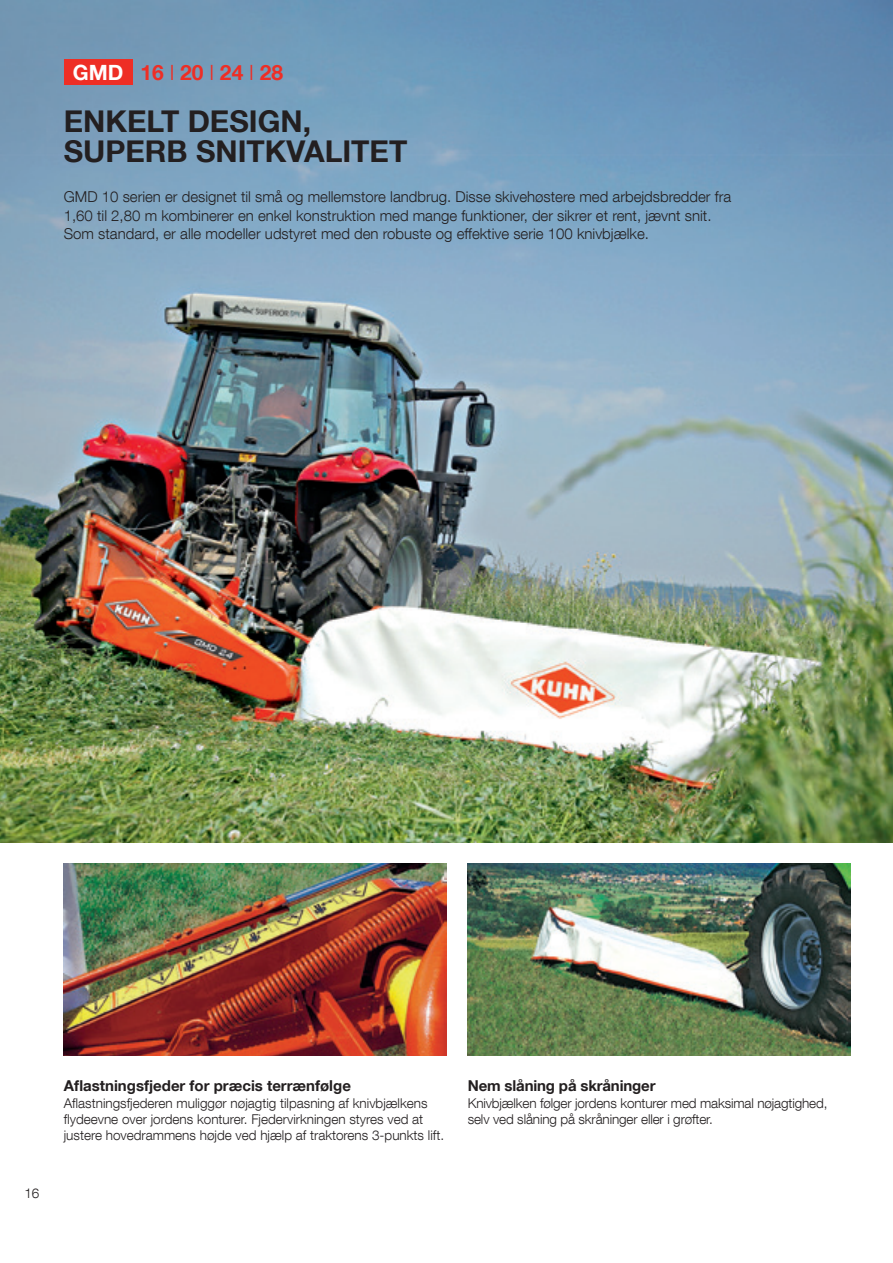
<style>
.page{position:relative;width:893px;height:1263px;background:#fff}
.page>*{position:absolute;margin:0;border:0;box-sizing:border-box;transform-origin:0 0}
.t1{font:700 30px/30px "Helvetica Neue LT Com";color:#231f20}
.t2{font:700 21px "Helvetica Neue LT Com";color:#ee2e25}
.t3{font:300 15px/18px "Helvetica Neue LT Com";color:#231f20}
.t4{font:700 15px "Helvetica Neue LT Com";color:#231f20}
.t5{font:300 13.5px/16.2px "Helvetica Neue LT Com";color:#231f20}
.s1{color:#fff}
.s2{font-weight:300}
</style>
<div class="page">
<img style="left:0;top:0;width:893px;height:842px">
<img style="left:468px;top:864px;width:382px;height:191px">
<img style="left:64px;top:864px;width:382px;height:191px">
<div style="left:64px;top:60px;width:69px;height:25px;background:#ee2e25"></div>
<h2 class="t2" style="left:73px;top:59px;width:212px"><span class="s1">GMD</span> 16 <span class="s2">I</span> 20 <span class="s2">I</span> 24 <span class="s2">I</span> 28</h2>
<h1 class="t1" style="left:64px;top:105px;width:345px">ENKELT DESIGN,<br>SUPERB SNITKVALITET</h1>
<p class="t3" style="left:64px;top:188px;width:669px">GMD 10 serien er designet til små og mellemstore landbrug. Disse skivehøstere med arbejdsbredder fra<br>1,60 til 2,80 m kombinerer en enkel konstruktion med mange funktioner, der sikrer et rent, jævnt snit.<br>Som standard, er alle modeller udstyret med den robuste og effektive serie 100 knivbjælke.</p>
<p class="t5" style="left:25px;top:1185px;width:16px">16</p>
<p class="t4" style="left:64px;top:1076px;width:289px">Aflastningsfjeder for præcis terrænfølge</p>
<p class="t5" style="left:64px;top:1094px;width:382px">Aflastningsfjederen muliggør nøjagtig tilpasning af knivbjælkens flydeevne over jordens konturer. Fjedervirkningen styres ved at justere hovedrammens højde ved hjælp af traktorens 3-punkts lift.</p>
<p class="t4" style="left:468px;top:1076px;width:189px">Nem slåning på skråninger</p>
<p class="t5" style="left:468px;top:1094px;width:361px">Knivbjælken følger jordens konturer med maksimal nøjagtighed, selv ved slåning på skråninger eller i grøfter.</p>
</div>
